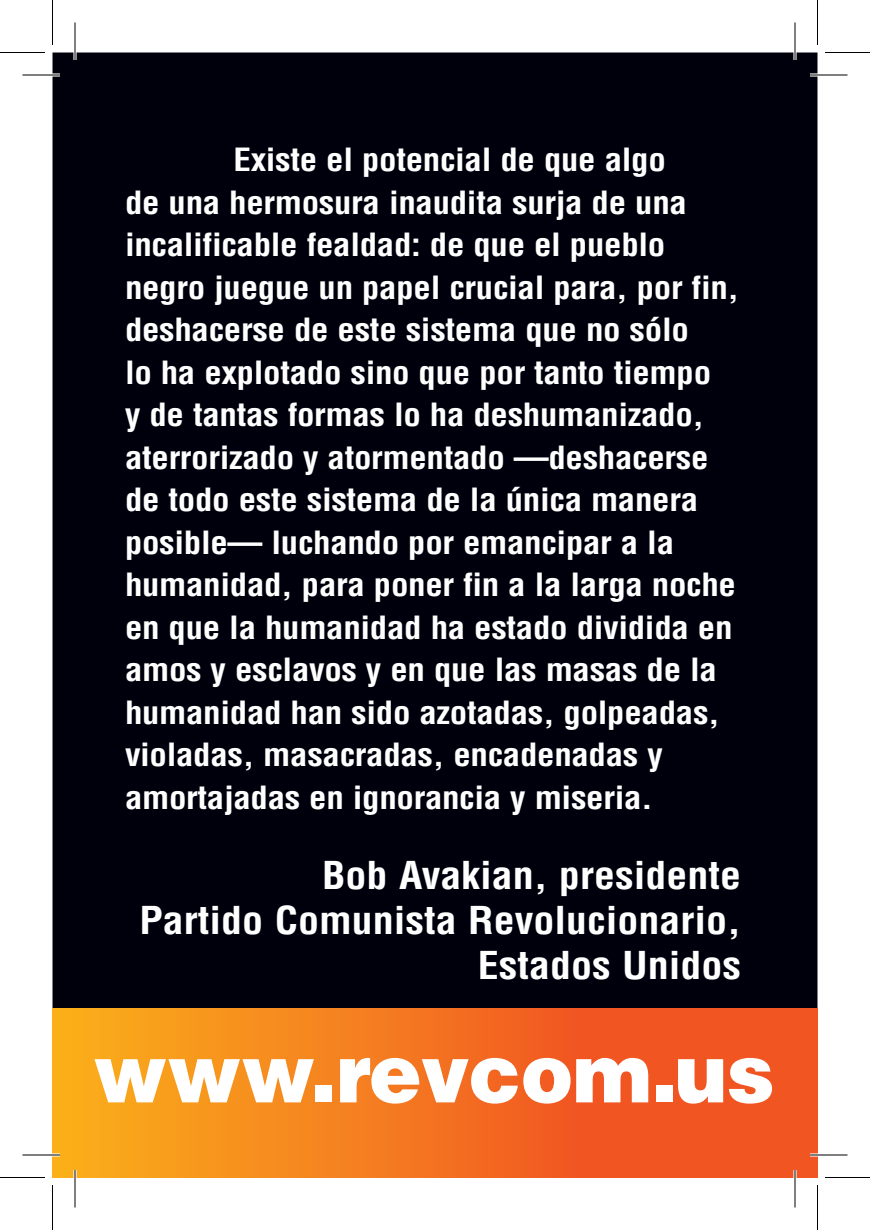
<style>
.page{position:relative;width:870px;height:1230px;background:#fff}
.page>*{position:absolute;margin:0;border:0;box-sizing:border-box;transform-origin:0 0}
.t1{font:900 82.5px "Helvetica LT Std";letter-spacing:-.01em;color:#fff;scale:.96 1}
.BAquote{font:700 condensed 37.5px/45px "Helvetica LT Std";color:#fff;text-align:right;scale:1.12 1}
.BAquote-2{font:700 condensed 31.25px/42.5px "Helvetica LT Std";letter-spacing:-.01em;color:#fff;scale:1.12 1}
</style>
<div class="page">
<div style="left:72px;top:72px;width:726px;height:1070px;background:#00000d"></div>
<div style="left:52px;top:52px;width:766px;height:1110px;border:40px solid #00000d"></div>
<svg style="left:52px;top:1008px;width:766px;height:170px;background:#f4761f"></svg>
<svg style="left:22px;top:73px;width:38px;height:4px"></svg>
<svg style="left:810px;top:73px;width:38px;height:4px"></svg>
<svg style="left:22px;top:1153px;width:38px;height:4px"></svg>
<svg style="left:810px;top:1153px;width:38px;height:4px"></svg>
<svg style="left:73px;top:22px;width:4px;height:38px"></svg>
<svg style="left:73px;top:1170px;width:4px;height:38px"></svg>
<svg style="left:793px;top:22px;width:4px;height:38px"></svg>
<svg style="left:793px;top:1170px;width:4px;height:38px"></svg>
<hr style="left:22px;top:75px;width:38px;height:1px;background:#000">
<hr style="left:810px;top:75px;width:38px;height:1px;background:#000">
<hr style="left:22px;top:1155px;width:38px;height:1px;background:#000">
<hr style="left:810px;top:1155px;width:38px;height:1px;background:#000">
<hr style="left:75px;top:22px;width:1px;height:38px;background:#000">
<hr style="left:75px;top:1170px;width:1px;height:38px;background:#000">
<hr style="left:795px;top:22px;width:1px;height:38px;background:#000">
<hr style="left:795px;top:1170px;width:1px;height:38px;background:#000">
<hr style="left:0;top:52px;width:45px;height:1px;background:#000">
<hr style="left:825px;top:52px;width:45px;height:1px;background:#000">
<hr style="left:0;top:1177px;width:45px;height:1px;background:#000">
<hr style="left:825px;top:1177px;width:45px;height:1px;background:#000">
<hr style="left:52px;top:0;width:1px;height:45px;background:#000">
<hr style="left:52px;top:1185px;width:1px;height:45px;background:#000">
<hr style="left:817px;top:0;width:1px;height:45px;background:#000">
<hr style="left:817px;top:1185px;width:1px;height:45px;background:#000">
<p class="BAquote-2" style="left:125px;top:138px;width:550px;text-indent:109px">Existe el potencial de que algo<br>de una hermosura inaudita surja de una incalificable fealdad: de que el pueblo negro juegue un papel crucial para, por fin, deshacerse de este sistema que no sólo<br>lo ha explotado sino que por tanto tiempo<br>y de tantas formas lo ha deshumanizado, aterrorizado y atormentado —deshacerse de todo este sistema de la única manera posible— luchando por emancipar a la humanidad, para poner fin a la larga noche en que la humanidad ha estado dividida en amos y esclavos y en que las masas de la humanidad han sido azotadas, golpeadas, violadas, masacradas, encadenadas y amortajadas en ignorancia y miseria.</p>
<p class="BAquote" style="left:139px;top:853px;width:539px">Bob Avakian, presidente<br>Partido Comunista Revolucionario,<br>Estados Unidos</p>
<p class="t1" style="left:93px;top:1019px;width:712px">www.revcom.us</p>
</div>
